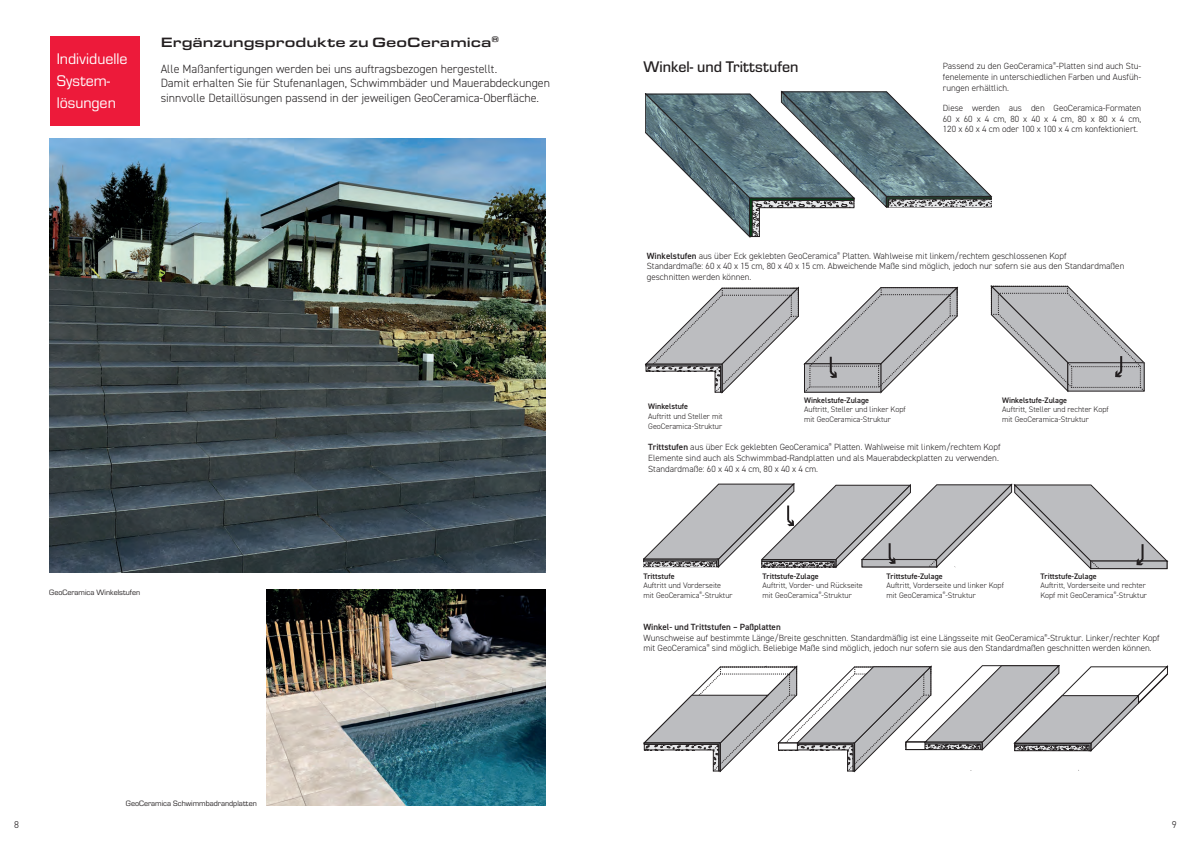
<style>
.page{position:relative;width:1191px;height:842px;background:#fff}
.page>*{position:absolute;margin:0;border:0;box-sizing:border-box;transform-origin:0 0}
.t1{font:16px/22px "Eurostile";color:#fff}
.t2{font:500 16px "Eurostile";color:#231f20}
.t3{font:500 14px "Eurostile Ext";color:#231f20}
.t4{font:300 12px/14.4px "DIN2014";color:#231f20}
.t5{font:300 10px "DIN2014";color:#231f20}
.t6{font:300 9px/10.8px "DIN2014";color:#231f20}
.t7{font:300 8px/9.6px "DIN2014";color:#231f20}
.t8{font:600 8px "DIN2014";color:#231f20}
.t9{font:8px "Eurostile";color:#231f20}
.s1{font-weight:600}
</style>
<div class="page">
<img style="left:49px;top:138px;width:496px;height:434px">
<div style="left:50px;top:36px;width:89px;height:90px;background:#ed1a3a"></div>
<img style="left:267px;top:589px;width:278px;height:217px">
<svg style="left:645px;top:287px;width:313px;height:106px"></svg>
<svg style="left:990px;top:285px;width:154px;height:107px"></svg>
<svg style="left:643px;top:483px;width:525px;height:86px"></svg>
<svg style="left:645px;top:91px;width:347px;height:146px"></svg>
<svg style="left:643px;top:665px;width:524px;height:107px"></svg>
<h2 class="t3" style="left:161px;top:32px;width:340px">Ergänzungsprodukte zu GeoCeramica<sup>®</sup></h2>
<h3 class="t4" style="left:161px;top:62px;width:391px">Alle Maßanfertigungen werden bei uns auftragsbezogen hergestellt.<br>Damit erhalten Sie für Stufenanlagen, Schwimmbäder und Mauerabdeckungen sinnvolle Detaillösungen passend in der jeweiligen GeoCeramica-Oberfläche.</h3>
<h1 class="t1" style="left:57px;top:47px;width:72px">Individuelle<br>System&shy;lösungen</h1>
<h1 class="t2" style="left:643px;top:55px;width:157px">Winkel- und Trittstufen</h1>
<p class="t6" style="left:943px;top:61px;width:200px;text-align:justify">Passend zu den GeoCeramica<sup>®</sup>-Platten sind auch Stu&shy;fenelemente in unterschiedlichen Farben und Ausfüh&shy;rungen erhältlich.</p>
<p class="t6" style="left:943px;top:102px;width:200px;text-align:justify">Diese werden aus den GeoCeramica-Formaten 60 x 60 x 4 cm, 80 x 40 x 4 cm, 80 x 80 x 4 cm, 120 x 60 x 4 cm oder 100 x 100 x 4 cm konfektioniert.</p>
<p class="t6" style="left:647px;top:250px;width:479px"><span class="s1">Winkelstufen</span> aus über Eck geklebten GeoCeramica<sup>®</sup> Platten. Wahlweise mit linkem/rechtem geschlossenen Kopf<br>Standardmaße: 60 x 40 x 15 cm, 80 x 40 x 15 cm. Abweichende Maße sind möglich, jedoch nur sofern sie aus den Standardmaßen geschnitten werden können.</p>
<p class="t8" style="left:648px;top:401px;width:41px">Winkelstufe</p>
<p class="t7" style="left:648px;top:411px;width:76px">Auftritt und Steller mit<br>GeoCeramica-Struktur</p>
<p class="t8" style="left:804px;top:395px;width:67px">Winkelstufe-Zulage</p>
<p class="t7" style="left:804px;top:405px;width:103px">Auftritt, Steller und linker Kopf mit GeoCeramica-Struktur</p>
<p class="t8" style="left:1002px;top:395px;width:67px">Winkelstufe-Zulage</p>
<p class="t7" style="left:1002px;top:405px;width:108px">Auftritt, Steller und rechter Kopf mit GeoCeramica-Struktur</p>
<p class="t9" style="left:49px;top:586px;width:92px">GeoCeramica Winkelstufen</p>
<p class="t9" style="left:126px;top:798px;width:132px">GeoCeramica Schwimmbadrandplatten</p>
<p class="t6" style="left:648px;top:441px;width:354px"><span class="s1">Trittstufen</span> aus über Eck geklebten GeoCeramica<sup>®</sup> Platten. Wahlweise mit linkem/rechtem Kopf<br>Elemente sind auch als Schwimmbad-Randplatten und als Mauerabdeckplatten zu verwenden.<br>Standardmaße: 60 x 40 x 4 cm, 80 x 40 x 4 cm.</p>
<p class="t8" style="left:643px;top:571px;width:33px">Trittstufe</p>
<p class="t7" style="left:643px;top:581px;width:91px">Auftritt und Vorderseite mit GeoCeramica<sup>®</sup>-Struktur</p>
<p class="t8" style="left:762px;top:571px;width:58px">Trittstufe-Zulage</p>
<p class="t7" style="left:762px;top:581px;width:102px">Auftritt, Vorder- und Rückseite mit GeoCeramica<sup>®</sup>-Struktur</p>
<p class="t8" style="left:886px;top:571px;width:58px">Trittstufe-Zulage</p>
<p class="t7" style="left:886px;top:581px;width:119px">Auftritt, Vorderseite und linker Kopf mit GeoCeramica<sup>®</sup>-Struktur</p>
<p class="t8" style="left:1040px;top:571px;width:58px">Trittstufe-Zulage</p>
<p class="t7" style="left:1040px;top:581px;width:108px">Auftritt, Vorderseite und rechter<br>Kopf mit GeoCeramica<sup>®</sup>-Struktur</p>
<p class="t6" style="left:643px;top:621px;width:518px"><span class="s1">Winkel- und Trittstufen – Paßplatten<br></span>Wunschweise auf bestimmte Länge/Breite geschnitten. Standardmäßig ist eine Längsseite mit GeoCeramica<sup>®</sup>-Struktur. Linker/rechter Kopf mit GeoCeramica<sup>®</sup> sind möglich. Beliebige Maße sind möglich, jedoch nur sofern sie aus den Standardmaßen geschnitten werden können.</p>
<p class="t5" style="left:14px;top:818px;width:6px">8</p>
<p class="t5" style="left:1171px;top:818px;width:6px">9</p>
</div>
